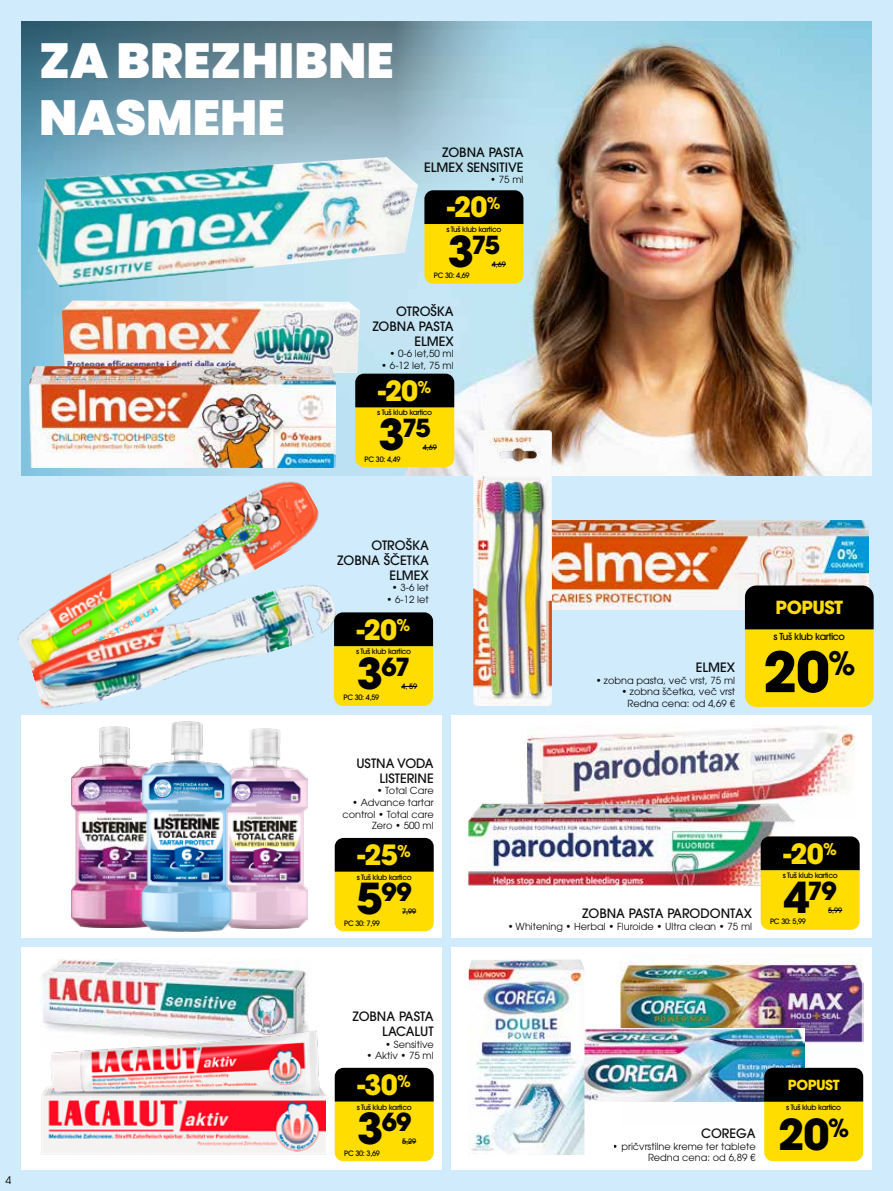
<style>
.page{position:relative;width:893px;height:1191px;background:#d0ebfc}
.page>*{position:absolute;margin:0;border:0;box-sizing:border-box;transform-origin:0 0}
.t1{font:700 55.05px "ITC Avant Garde Pro";color:#000}
.t2{font:900 49.2px/57.6px "Poppins";color:#fff}
.t3{font:700 42.45px "ITC Avant Garde Pro";color:#000}
.t4{font:700 27.75px "ITC Avant Garde Pro";letter-spacing:-.03em;color:#fd0}
.t5{font:700 24.75px "ITC Avant Garde Pro";letter-spacing:-.06em;color:#000}
.t6{font:700 18px "ITC Avant Garde Pro";letter-spacing:-.03em;color:#fd0}
.t7{font:700 13.8px "ITC Avant Garde Pro";letter-spacing:-.03em;color:#fd0}
.t8{font:500 12.9px/15px "ITC Avant Garde Pro";color:#000;text-align:right}
.t9{font:10.5px "ITC Avant Garde Pro";color:#000}
.t10{font:9.75px/11.7px "ITC Avant Garde Pro";color:#000;text-align:right}
.t11{font:500 9.6px "ITC Avant Garde Pro";letter-spacing:-.04em;color:#000}
.t12{font:500 7.35px "ITC Avant Garde Pro";letter-spacing:-.04em;color:#000}
.s1{font-size:42.45px}
</style>
<div class="page">
<img style="left:21px;top:21px;width:851px;height:454px">
<div style="left:21px;top:946px;width:421px;height:223px;background:#fff"></div>
<div style="left:21px;top:715px;width:421px;height:223px;background:#fff"></div>
<div style="left:451px;top:946px;width:421px;height:223px;background:#fff"></div>
<div style="left:451px;top:715px;width:421px;height:223px;background:#fff"></div>
<img style="left:620px;top:953px;width:243px;height:149px">
<img style="left:584px;top:1028px;width:221px;height:73px">
<img style="left:469px;top:959px;width:115px;height:196px">
<svg style="left:764px;top:1067px;width:99px;height:94px;background:#a38e04"></svg>
<svg style="left:21px;top:21px;width:532px;height:183px;background:#7da3b3"></svg>
<img style="left:71px;top:774px;width:3px;height:147px">
<img style="left:38px;top:157px;width:380px;height:130px">
<img style="left:528px;top:725px;width:326px;height:78px">
<img style="left:469px;top:793px;width:326px;height:98px">
<img style="left:40px;top:959px;width:268px;height:71px">
<img style="left:41px;top:1030px;width:285px;height:124px">
<svg style="left:335px;top:838px;width:99px;height:93px;background:#a38d02"></svg>
<svg style="left:761px;top:836px;width:99px;height:93px;background:#a28d03"></svg>
<svg style="left:355px;top:374px;width:99px;height:93px;background:#a38e02"></svg>
<svg style="left:342px;top:612px;width:91px;height:94px;background:#a28d02"></svg>
<svg style="left:424px;top:190px;width:99px;height:94px;background:#a38e04"></svg>
<svg style="left:335px;top:1067px;width:99px;height:94px;background:#a48e05"></svg>
<img style="left:305px;top:776px;width:3px;height:146px">
<img style="left:74px;top:721px;width:231px;height:211px">
<img style="left:552px;top:520px;width:316px;height:89px">
<svg style="left:745px;top:585px;width:129px;height:122px;background:#a38e03"></svg>
<img style="left:473px;top:430px;width:79px;height:276px">
<img style="left:62px;top:300px;width:298px;height:74px">
<img style="left:17px;top:469px;width:311px;height:192px">
<img style="left:30px;top:366px;width:305px;height:101px">
<img style="left:29px;top:576px;width:313px;height:132px">
<h2 class="t2" style="left:39px;top:32px;width:356px">ZA BREZHIBNE<br>NASMEHE</h2>
<h3 class="t8" style="left:424px;top:144px;width:101px">ZOBNA PASTA<br>ELMEX SENSITIVE</h3>
<p class="t10" style="left:490px;top:174px;width:35px">• 75 ml</p>
<h3 class="t4" style="left:447px;top:189px;width:55px">-20<sup>%</sup></h3>
<h3 class="t5" style="left:448px;top:228px;width:54px"><span class="s1">3</span>75</h3>
<p class="t12" style="left:446px;top:225px;width:57px">s Tuš klub kartico</p>
<p class="t12" style="left:492px;top:259px;width:16px">4,69</p>
<p class="t12" style="left:434px;top:271px;width:37px">PC 30: 4,69</p>
<h3 class="t8" style="left:373px;top:303px;width:82px">OTROŠKA<br>ZOBNA PASTA<br>ELMEX</h3>
<p class="t10" style="left:389px;top:348px;width:66px">• 0-6 let,50 ml</p>
<p class="t10" style="left:381px;top:359px;width:74px">• 6-12 let, 75 ml</p>
<h3 class="t4" style="left:378px;top:372px;width:55px">-20<sup>%</sup></h3>
<h3 class="t5" style="left:379px;top:411px;width:54px"><span class="s1">3</span>75</h3>
<p class="t12" style="left:377px;top:408px;width:57px">s Tuš klub kartico</p>
<p class="t12" style="left:423px;top:443px;width:16px">4,69</p>
<p class="t12" style="left:365px;top:454px;width:37px">PC 30: 4,49</p>
<h3 class="t8" style="left:338px;top:537px;width:93px">OTROŠKA<br>ZOBNA ŠČETKA<br>ELMEX</h3>
<p class="t10" style="left:392px;top:582px;width:38px">• 3-6 let</p>
<p class="t10" style="left:386px;top:593px;width:44px">• 6-12 let</p>
<h3 class="t4" style="left:357px;top:611px;width:55px">-20<sup>%</sup></h3>
<h3 class="t5" style="left:357px;top:650px;width:55px"><span class="s1">3</span>67</h3>
<p class="t12" style="left:356px;top:647px;width:57px">s Tuš klub kartico</p>
<p class="t12" style="left:401px;top:681px;width:17px">4, 59</p>
<p class="t12" style="left:343px;top:693px;width:37px">PC 30: 4,59</p>
<h3 class="t8" style="left:356px;top:755px;width:79px">USTNA VODA<br>LISTERINE</h3>
<p class="t10" style="left:377px;top:784px;width:59px">• Total Care</p>
<p class="t10" style="left:342px;top:796px;width:93px">• Advance tartar control • Total care<br>Zero • 500 ml</p>
<h3 class="t4" style="left:358px;top:836px;width:55px">-25<sup>%</sup></h3>
<h3 class="t5" style="left:357px;top:875px;width:57px"><span class="s1">5</span>99</h3>
<p class="t12" style="left:357px;top:872px;width:57px">s Tuš klub kartico</p>
<p class="t12" style="left:402px;top:907px;width:16px">7,99</p>
<p class="t12" style="left:344px;top:918px;width:37px">PC 30: 7,99</p>
<h3 class="t8" style="left:696px;top:659px;width:41px">ELMEX</h3>
<p class="t10" style="left:595px;top:674px;width:141px">• zobna pasta, več vrst, 75 ml</p>
<p class="t10" style="left:621px;top:685px;width:115px">• zobna ščetka, več vrst<br>Redna cena: od 4,69 €</p>
<h3 class="t6" style="left:775px;top:595px;width:69px">POPUST</h3>
<h1 class="t1" style="left:763px;top:635px;width:94px">20<sup>%</sup></h1>
<p class="t11" style="left:773px;top:630px;width:73px">s Tuš klub kartico</p>
<h3 class="t8" style="left:583px;top:905px;width:171px">ZOBNA PASTA PARODONTAX</h3>
<p class="t10" style="left:507px;top:920px;width:247px">• Whitening • Herbal • Fluroide • Ultra clean • 75 ml</p>
<h3 class="t4" style="left:783px;top:834px;width:55px">-20<sup>%</sup></h3>
<h3 class="t5" style="left:783px;top:874px;width:55px"><span class="s1">4</span>79</h3>
<p class="t12" style="left:783px;top:871px;width:57px">s Tuš klub kartico</p>
<p class="t12" style="left:828px;top:905px;width:16px">5,99</p>
<p class="t12" style="left:770px;top:917px;width:37px">PC 30: 5,99</p>
<p class="t9" style="left:6px;top:1173px;width:7px">4</p>
<h3 class="t8" style="left:353px;top:1008px;width:82px">ZOBNA PASTA<br>LACALUT</h3>
<p class="t10" style="left:385px;top:1038px;width:50px">• Sensitive</p>
<p class="t10" style="left:366px;top:1049px;width:69px">• Aktiv • 75 ml</p>
<h3 class="t4" style="left:358px;top:1066px;width:55px">-30<sup>%</sup></h3>
<h3 class="t5" style="left:357px;top:1105px;width:56px"><span class="s1">3</span>69</h3>
<p class="t12" style="left:357px;top:1102px;width:57px">s Tuš klub kartico</p>
<p class="t12" style="left:402px;top:1137px;width:16px">5,29</p>
<p class="t12" style="left:344px;top:1148px;width:37px">PC 30: 3,69</p>
<h3 class="t8" style="left:701px;top:1125px;width:56px">COREGA</h3>
<p class="t10" style="left:613px;top:1140px;width:144px">• pričvrstilne kreme ter tablete<br>Redna cena: od 6,89 €</p>
<h3 class="t7" style="left:788px;top:1075px;width:54px">POPUST</h3>
<h3 class="t3" style="left:778px;top:1105px;width:73px">20<sup>%</sup></h3>
<p class="t12" style="left:786px;top:1102px;width:57px">s Tuš klub kartico</p>
</div>
